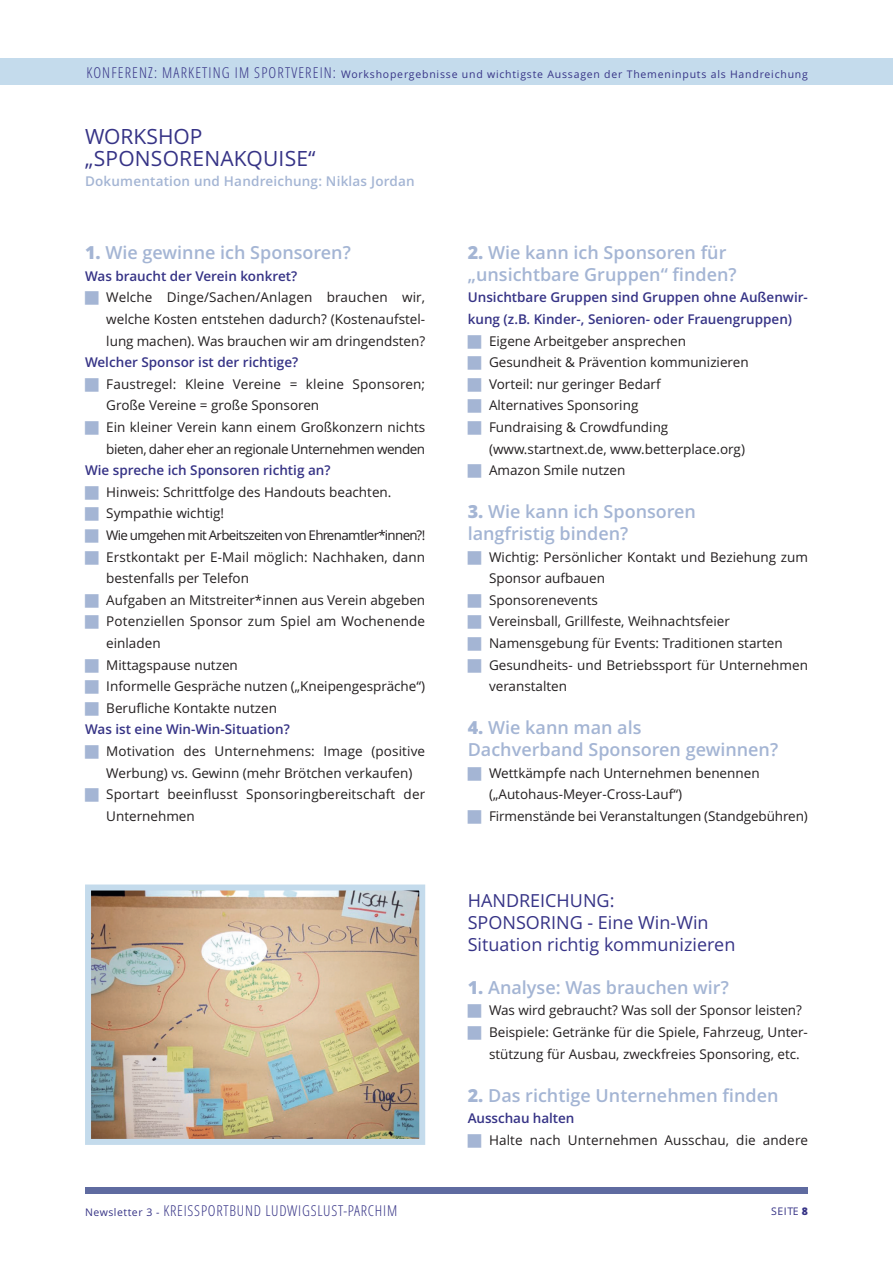
<style>
.page{position:relative;width:893px;height:1263px;background:#fff}
.page>*{position:absolute;margin:0;border:0;box-sizing:border-box;transform-origin:0 0}
.t1{font:21px/22.5px "Open Sans";letter-spacing:.01em;color:#363386}
.t2{font:600 18px/21.6px "Open Sans";color:#a4b5d4}
.t3{font:18px/21.6px "Open Sans";color:#363386}
.t4{font:300 15px "Open Sans Condensed";letter-spacing:.05em;color:#363386}
.t5{font:13.5px/21.6px "Open Sans";color:#231f20}
.t6{font:600 13.5px/21.6px "Open Sans";color:#363386}
.t7{font:600 13.5px "Open Sans";letter-spacing:.015em;color:#a4b5d4}
.t8{font:13.35px "Open Sans";letter-spacing:-.045em;color:#231f20}
.t9{font:10.5px "Open Sans";letter-spacing:.075em;color:#363386}
.s1{font-family:"Open Sans Condensed";font-weight:300;font-size:15px}
.s2{font-weight:800}
.s3{font-family:"Open Sans";font-weight:400;font-size:10.5px}
</style>
<div class="page">
<div style="left:85px;top:1188px;width:723px;height:6px;background:#5f6ba0"></div>
<div style="left:0;top:58px;width:893px;height:27px;background:#c4dbec"></div>
<img style="left:92px;top:891px;width:326px;height:247px">
<div style="left:85px;top:884px;width:340px;height:261px;border:6px solid #c4dbec"></div>
<p class="t9" style="left:87px;top:69px;width:723px"><span class="s1">KONFERENZ: MARKETING IM SPORTVEREIN:</span> Workshopergebnisse und wichtigste Aussagen der Themeninputs als Handreichung</p>
<h1 class="t1" style="left:85px;top:125px;width:232px">WORKSHOP „SPONSORENAKQuISE“</h1>
<p class="t7" style="left:85px;top:173px;width:331px">Dokumentation und Handreichung: Niklas Jordan</p>
<h2 class="t2" style="left:85px;top:242px;width:267px"><span class="s2">1.</span> Wie gewinne ich Sponsoren?</h2>
<p class="t6" style="left:85px;top:265px;width:214px">Was braucht der Verein konkret?</p>
<p class="t5" style="left:106px;top:287px;width:320px;text-align:justify">Welche Dinge/Sachen/Anlagen brauchen wir, welche Kosten entstehen dadurch? (Kostenaufstel&shy;lung machen). Was brauchen wir am dringendsten?</p>
<p class="t6" style="left:85px;top:352px;width:215px">Welcher Sponsor ist der richtige?</p>
<p class="t5" style="left:106px;top:373px;width:320px">Faustregel: Kleine Vereine = kleine Sponsoren; Große Vereine = große Sponsoren<br>Ein kleiner Verein kann einem Großkonzern nichts bieten, daher eher an regionale unternehmen wenden</p>
<p class="t6" style="left:85px;top:460px;width:247px">Wie spreche ich Sponsoren richtig an?</p>
<p class="t5" style="left:106px;top:481px;width:287px">Hinweis: Schrittfolge des Handouts beachten.<br>Sympathie wichtig!</p>
<p class="t8" style="left:106px;top:528px;width:320px">Wie umgehen mit Arbeitszeiten von Ehrenamtler*innen?!</p>
<p class="t5" style="left:106px;top:546px;width:320px">Erstkontakt per E-Mail möglich: Nachhaken, dann bestenfalls per Telefon<br>Aufgaben an Mitstreiter*innen aus Verein abgeben Potenziellen Sponsor zum Spiel am Wochenende einladen<br>Mittagspause nutzen<br>Informelle Gespräche nutzen („Kneipengespräche“)<br>Berufliche Kontakte nutzen</p>
<p class="t6" style="left:85px;top:719px;width:206px">Was ist eine Win-Win-Situation?</p>
<p class="t5" style="left:106px;top:741px;width:320px">Motivation des unternehmens: Image (positive Werbung) vs. Gewinn (mehr Brötchen verkaufen)<br>Sportart beeinflusst Sponsoringbereitschaft der unternehmen</p>
<h2 class="t2" style="left:468px;top:242px;width:270px"><span class="s2">2.</span> Wie kann ich Sponsoren für „unsichtbare Gruppen“ finden?</h2>
<p class="t6" style="left:468px;top:287px;width:342px">Unsichtbare Gruppen sind Gruppen ohne Außenwir&shy;kung (z.B. Kinder-, Senioren- oder Frauengruppen)</p>
<p class="t5" style="left:489px;top:330px;width:261px">Eigene Arbeitgeber ansprechen<br>Gesundheit &amp; Prävention kommunizieren<br>Vorteil: nur geringer Bedarf<br>Alternatives Sponsoring<br>Fundraising &amp; crowdfunding (www.startnext.de, www.betterplace.org)<br>Amazon Smile nutzen</p>
<h2 class="t2" style="left:468px;top:501px;width:230px"><span class="s2">3.</span> Wie kann ich Sponsoren langfristig binden?</h2>
<p class="t5" style="left:489px;top:546px;width:320px">Wichtig: Persönlicher Kontakt und Beziehung zum Sponsor aufbauen<br>Sponsorenevents<br>Vereinsball, Grillfeste, Weihnachtsfeier Namensgebung für Events: Traditionen starten Gesundheits- und Betriebssport für unternehmen veranstalten</p>
<h2 class="t2" style="left:468px;top:717px;width:312px"><span class="s2">4.</span> Wie kann man als<br>Dachverband Sponsoren gewinnen?</h2>
<p class="t5" style="left:489px;top:762px;width:320px">Wettkämpfe nach unternehmen benennen („Autohaus-Meyer-cross-Lauf“)<br>Firmenstände bei Veranstaltungen (Standgebühren)</p>
<h2 class="t3" style="left:468px;top:890px;width:269px">HANDREIcHuNG:<br>SPONSORING - Eine Win-Win<br>Situation richtig kommunizieren</h2>
<h2 class="t2" style="left:468px;top:977px;width:263px"><span class="s2">1.</span> Analyse: Was brauchen wir?</h2>
<p class="t5" style="left:489px;top:1000px;width:320px">Was wird gebraucht? Was soll der Sponsor leisten?<br>Beispiele: Getränke für die Spiele, Fahrzeug, unter&shy;stützung für Ausbau, zweckfreies Sponsoring, etc.</p>
<h2 class="t2" style="left:468px;top:1085px;width:312px"><span class="s2">2.</span> Das richtige Unternehmen finden</h2>
<p class="t6" style="left:468px;top:1108px;width:108px">Ausschau halten</p>
<p class="t5" style="left:489px;top:1129px;width:320px">Halte nach unternehmen Ausschau, die andere</p>
<p class="t4" style="left:85px;top:1202px;width:314px"><span class="s3">Newsletter 3 -</span> KREISSPORTBUND LUDWIGSLUST-PARCHIM</p>
<p class="t9" style="left:771px;top:1205px;width:38px">SEITE <span class="s2">8</span></p>
</div>
